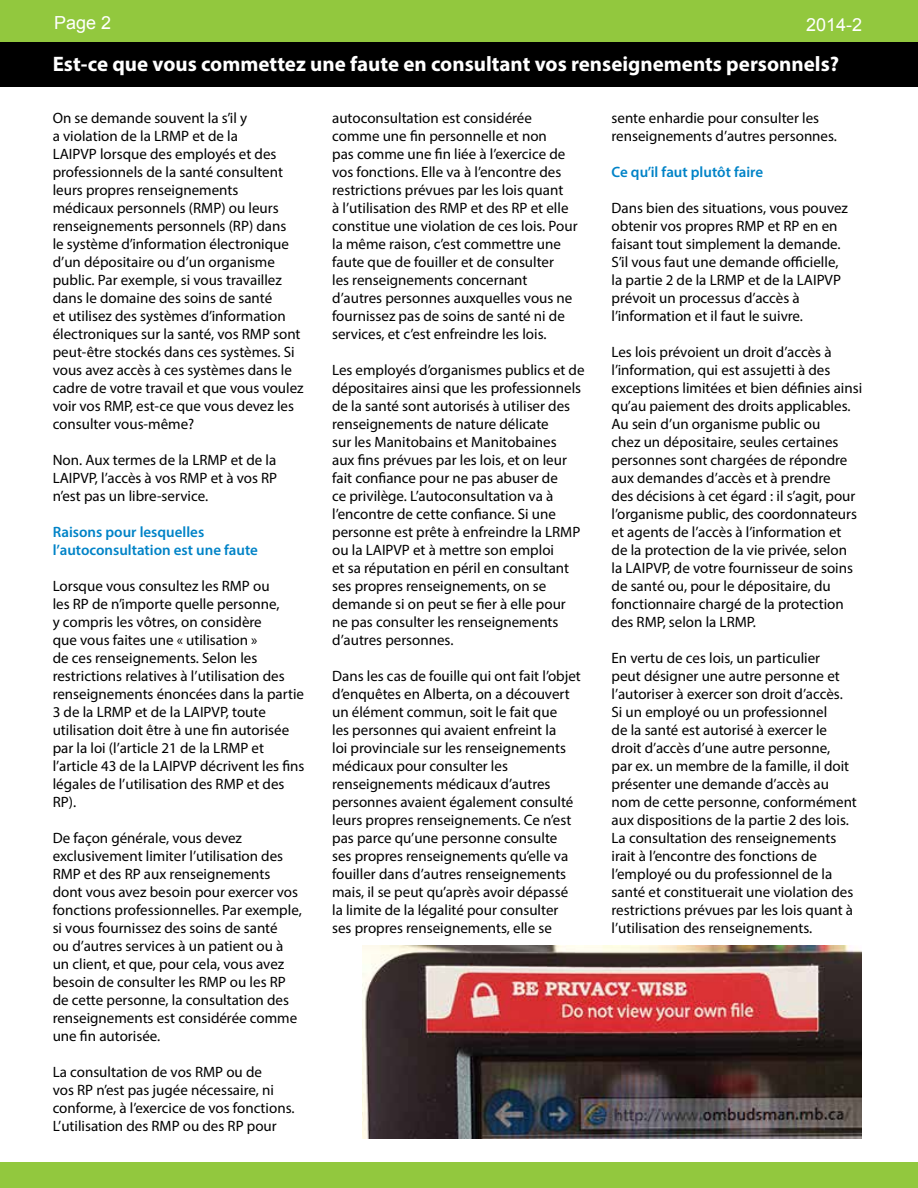
<style>
.page{position:relative;width:918px;height:1188px;background:#fff}
.page>*{position:absolute;margin:0;border:0;box-sizing:border-box;transform-origin:0 0}
.t1{font:700 21px "Myriad Pro";color:#fff}
.t2{font:18px "Arial";color:#fff}
.t3{font:15px/18px "Myriad Pro";color:#000}
.t4{font:600 15px/18px "Myriad Pro";color:#0083c7}
</style>
<div class="page">
<div style="left:0;top:40px;width:918px;height:47px;background:#000"></div>
<div style="left:0;top:0;width:918px;height:41px;background:#92c83e"></div>
<div style="left:0;top:1163px;width:918px;height:25px;background:#92c83e"></div>
<img style="left:363px;top:945px;width:498px;height:193px">
<p class="t2" style="left:54px;top:11px;width:59px">Page 2</p>
<p class="t2" style="left:806px;top:13px;width:58px">2014-2</p>
<h1 class="t1" style="left:53px;top:51px;width:788px">Est-ce que vous commettez une faute en consultant vos renseignements personnels?</h1>
<p class="t3" style="left:53px;top:108px;width:253px">On se demande souvent la s’il y<br>a violation de la LRMP et de la<br>LAIPVP lorsque des employés et des professionnels de la santé consultent leurs propres renseignements<br>médicaux personnels (RMP) ou leurs renseignements personnels (RP) dans<br>le système d’information électronique d’un dépositaire ou d’un organisme public. Par exemple, si vous travaillez dans le domaine des soins de santé<br>et utilisez des systèmes d’information électroniques sur la santé, vos RMP sont peut-être stockés dans ces systèmes. Si vous avez accès à ces systèmes dans le cadre de votre travail et que vous voulez voir vos RMP, est-ce que vous devez les consulter vous-même?</p>
<p class="t3" style="left:53px;top:450px;width:226px;text-align:justify">Non. Aux termes de la LRMP et de la LAIPVP, l’accès à vos RMP et à vos RP n’est pas un libre-service.</p>
<p class="t4" style="left:53px;top:522px;width:207px">Raisons pour lesquelles l’autoconsultation est une faute</p>
<p class="t3" style="left:53px;top:576px;width:253px">Lorsque vous consultez les RMP ou<br>les RP de n’importe quelle personne,<br>y compris les vôtres, on considère<br>que vous faites une « utilisation »<br>de ces renseignements. Selon les restrictions relatives à l’utilisation des renseignements énoncées dans la partie 3 de la LRMP et de la LAIPVP, toute utilisation doit être à une fin autorisée par la loi (l’article 21 de la LRMP et l’article 43 de la LAIPVP décrivent les fins légales de l’utilisation des RMP et des RP).</p>
<p class="t3" style="left:53px;top:828px;width:251px">De façon générale, vous devez exclusivement limiter l’utilisation des RMP et des RP aux renseignements dont vous avez besoin pour exercer vos fonctions professionnelles. Par exemple, si vous fournissez des soins de santé<br>ou d’autres services à un patient ou à un client, et que, pour cela, vous avez besoin de consulter les RMP ou les RP de cette personne, la consultation des renseignements est considérée comme une fin autorisée.</p>
<p class="t3" style="left:53px;top:1062px;width:243px">La consultation de vos RMP ou de<br>vos RP n’est pas jugée nécessaire, ni conforme, à l’exercice de vos fonctions.<br>L’utilisation des RMP ou des RP pour</p>
<p class="t3" style="left:332px;top:108px;width:247px">autoconsultation est considérée comme une fin personnelle et non<br>pas comme une fin liée à l’exercice de vos fonctions. Elle va à l’encontre des restrictions prévues par les lois quant<br>à l’utilisation des RMP et des RP et elle constitue une violation de ces lois. Pour la même raison, c’est commettre une faute que de fouiller et de consulter<br>les renseignements concernant d’autres personnes auxquelles vous ne fournissez pas de soins de santé ni de services, et c’est enfreindre les lois.</p>
<p class="t3" style="left:332px;top:360px;width:254px">Les employés d’organismes publics et de dépositaires ainsi que les professionnels de la santé sont autorisés à utiliser des renseignements de nature délicate<br>sur les Manitobains et Manitobaines<br>aux fins prévues par les lois, et on leur fait confiance pour ne pas abuser de<br>ce privilège. L’autoconsultation va à l’encontre de cette confiance. Si une personne est prête à enfreindre la LRMP ou la LAIPVP et à mettre son emploi<br>et sa réputation en péril en consultant ses propres renseignements, on se demande si on peut se fier à elle pour ne pas consulter les renseignements d’autres personnes.</p>
<p class="t3" style="left:332px;top:666px;width:250px">Dans les cas de fouille qui ont fait l’objet d’enquêtes en Alberta, on a découvert un élément commun, soit le fait que<br>les personnes qui avaient enfreint la<br>loi provinciale sur les renseignements médicaux pour consulter les renseignements médicaux d’autres personnes avaient également consulté leurs propres renseignements. Ce n’est pas parce qu’une personne consulte<br>ses propres renseignements qu’elle va fouiller dans d’autres renseignements mais, il se peut qu’après avoir dépassé la limite de la légalité pour consulter ses propres renseignements, elle se</p>
<p class="t3" style="left:612px;top:108px;width:227px">sente enhardie pour consulter les renseignements d’autres personnes.</p>
<p class="t4" style="left:612px;top:162px;width:153px">Ce qu’il faut plutôt faire</p>
<p class="t3" style="left:612px;top:198px;width:238px">Dans bien des situations, vous pouvez obtenir vos propres RMP et RP en en faisant tout simplement la demande.<br>S’il vous faut une demande officielle, la partie 2 de la LRMP et de la LAIPVP prévoit un processus d’accès à l’information et il faut le suivre.</p>
<p class="t3" style="left:612px;top:342px;width:252px">Les lois prévoient un droit d’accès à l’information, qui est assujetti à des exceptions limitées et bien définies ainsi qu’au paiement des droits applicables.<br>Au sein d’un organisme public ou<br>chez un dépositaire, seules certaines personnes sont chargées de répondre aux demandes d’accès et à prendre<br>des décisions à cet égard : il s’agit, pour l’organisme public, des coordonnateurs et agents de l’accès à l’information et<br>de la protection de la vie privée, selon<br>la LAIPVP, de votre fournisseur de soins de santé ou, pour le dépositaire, du fonctionnaire chargé de la protection des RMP, selon la LRMP.</p>
<p class="t3" style="left:612px;top:648px;width:247px">En vertu de ces lois, un particulier<br>peut désigner une autre personne et l’autoriser à exercer son droit d’accès.<br>Si un employé ou un professionnel<br>de la santé est autorisé à exercer le droit d’accès d’une autre personne,<br>par ex. un membre de la famille, il doit présenter une demande d’accès au nom de cette personne, conformément aux dispositions de la partie 2 des lois.<br>La consultation des renseignements irait à l’encontre des fonctions de l’employé ou du professionnel de la santé et constituerait une violation des restrictions prévues par les lois quant à l’utilisation des renseignements.</p>
</div>
